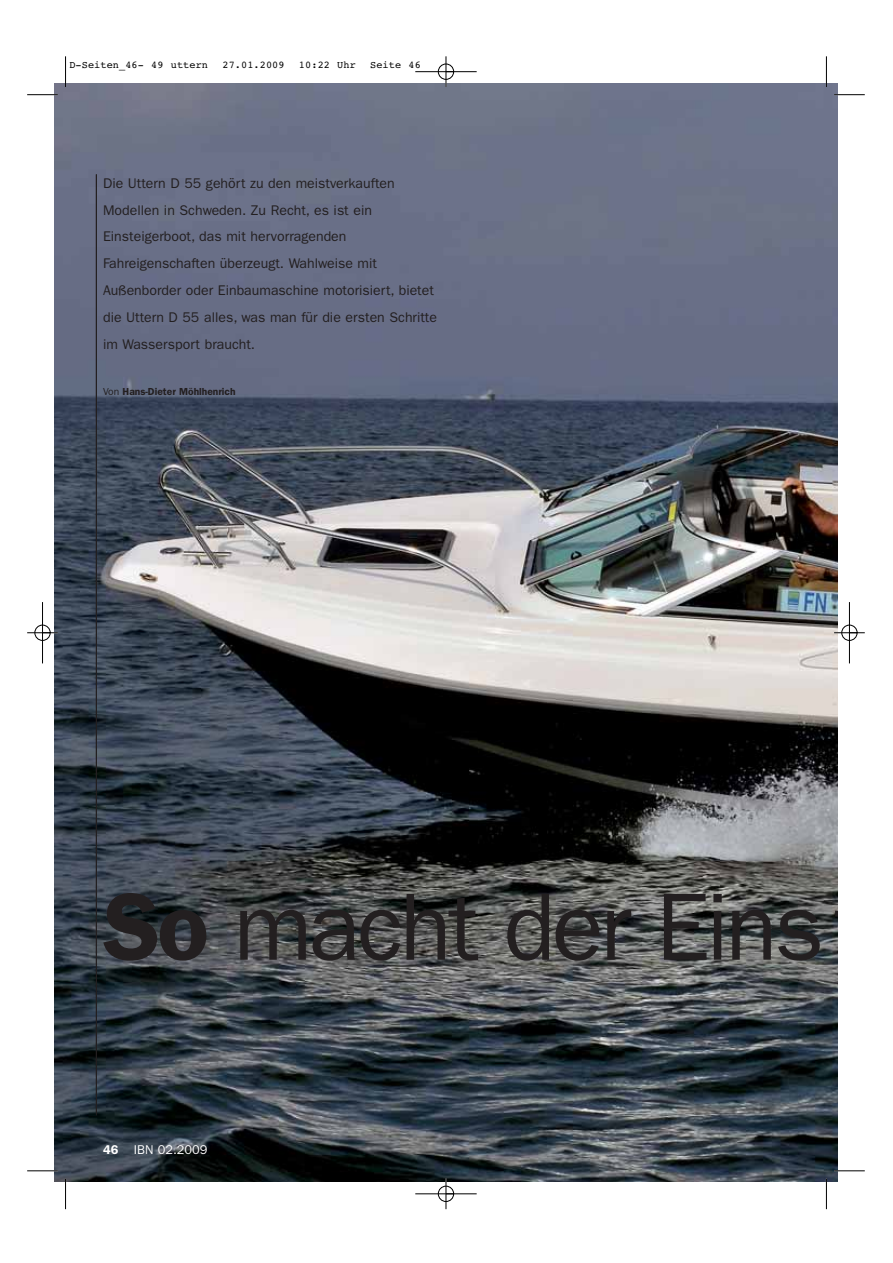
<style>
.page{position:relative;width:893px;height:1263px;background:#fff}
.page>*{position:absolute;margin:0;border:0;box-sizing:border-box;transform-origin:0 0}
.t1{font:95.85px "Franklin Gothic LT";letter-spacing:-.035em;color:#231f20}
.t2{font:14.1px/26.8px "Franklin Gothic LT";color:#231f20}
.t3{font:12.75px "Franklin Gothic LT";color:#fff}
.t4{font:10.2px "Courier";letter-spacing:.01em;color:#000}
.t5{font:600 10.2px "Franklin Gothic LT";color:#231f20}
.s1{font-weight:400}
.s2{font-weight:600}
</style>
<div class="page">
<img style="left:55px;top:84px;width:782px;height:1098px">
<hr style="left:96px;top:174px;width:1px;height:941px;background:#231f20">
<hr style="left:65px;top:56px;width:1px;height:31px;background:#000">
<hr style="left:27px;top:94px;width:31px;height:1px;background:#000">
<hr style="left:826px;top:56px;width:1px;height:31px;background:#000">
<hr style="left:834px;top:94px;width:30px;height:1px;background:#000">
<hr style="left:65px;top:1179px;width:1px;height:30px;background:#000">
<hr style="left:27px;top:1171px;width:31px;height:1px;background:#000">
<hr style="left:826px;top:1179px;width:1px;height:30px;background:#000">
<hr style="left:834px;top:1171px;width:30px;height:1px;background:#000">
<hr style="left:27px;top:632px;width:31px;height:1px;background:#fff">
<hr style="left:834px;top:632px;width:30px;height:1px;background:#fff">
<hr style="left:415px;top:71px;width:61px;height:1px;background:#000">
<hr style="left:415px;top:1194px;width:61px;height:1px;background:#000">
<hr style="left:42px;top:602px;width:1px;height:61px;background:#000">
<hr style="left:849px;top:602px;width:1px;height:61px;background:#000">
<hr style="left:445px;top:56px;width:1px;height:31px;background:#000">
<hr style="left:445px;top:1178px;width:1px;height:31px;background:#000">
<hr style="left:27px;top:633px;width:31px;height:1px;background:#000">
<hr style="left:834px;top:633px;width:30px;height:1px;background:#000">
<div style="left:438px;top:64px;width:16px;height:16px;border:1px solid #000;border-radius:50%"></div>
<div style="left:438px;top:1186px;width:16px;height:16px;border:1px solid #000;border-radius:50%"></div>
<div style="left:35px;top:625px;width:15px;height:16px;border:1px solid #000;border-radius:50%"></div>
<div style="left:841px;top:625px;width:16px;height:16px;border:1px solid #000;border-radius:50%"></div>
<p class="t4" style="left:69px;top:61px;width:140px">D-Seiten_46- 49 uttern</p>
<p class="t4" style="left:222px;top:61px;width:64px">27.01.2009</p>
<p class="t4" style="left:299px;top:61px;width:58px">10:22 Uhr</p>
<p class="t4" style="left:370px;top:61px;width:52px">Seite 46</p>
<p class="t2" style="left:103px;top:172px;width:335px">Die Uttern D 55 gehört zu den meistverkauften Modellen in Schweden. Zu Recht, es ist ein Einsteigerboot, das mit hervorragenden Fahreigenschaften überzeugt. Wahlweise mit Außenborder oder Einbaumaschine motorisiert, bietet die Uttern D 55 alles, was man für die ersten Schritte im Wassersport braucht.</p>
<p class="t5" style="left:103px;top:388px;width:134px"><span class="s1">Von</span> Hans-Dieter Möhlhenrich</p>
<h1 class="t1" style="left:103px;top:893px;width:764px"><span class="s2">So</span> macht der Einst</h1>
<p class="t3" style="left:103px;top:1145px;width:106px"><span class="s2">46</span> IBN 02.2009</p>
</div>
